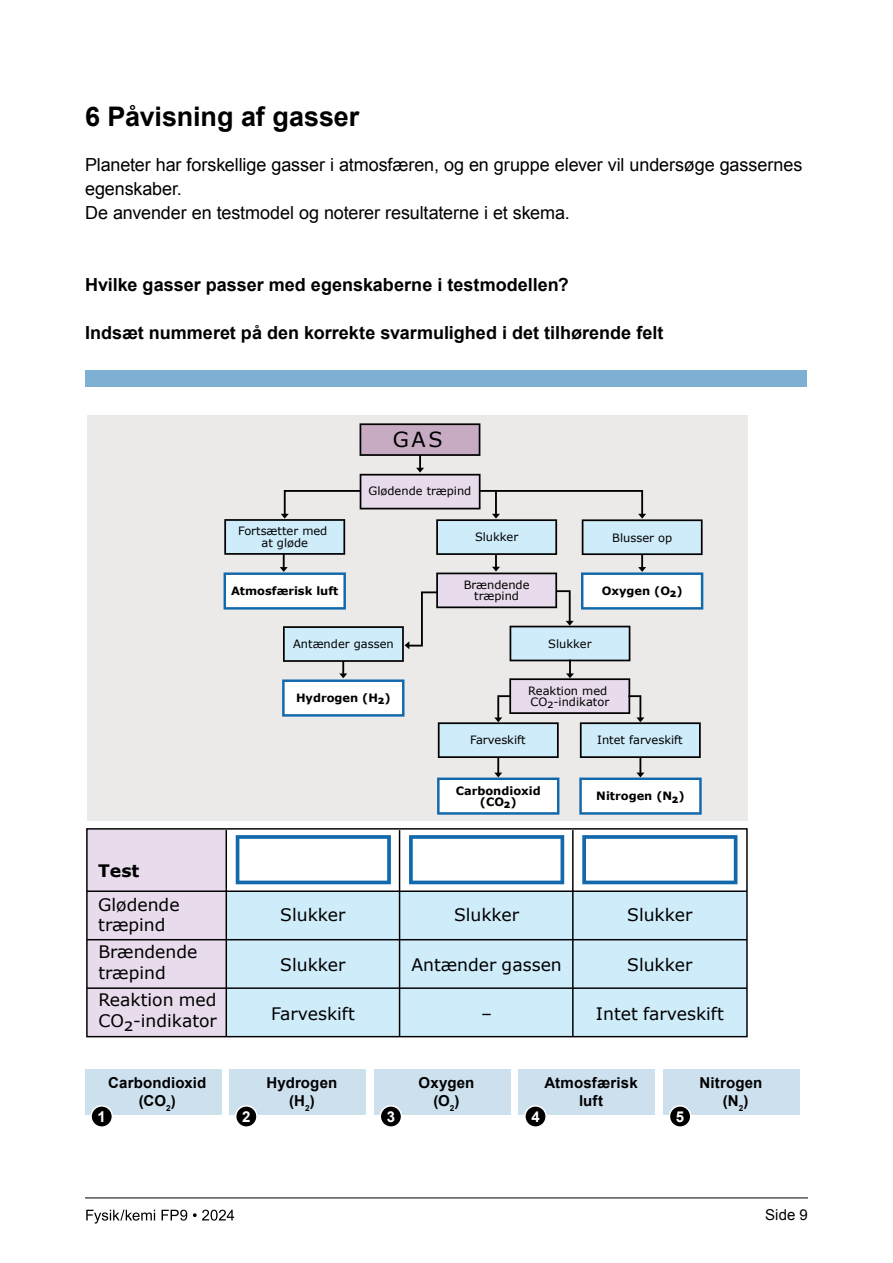
<style>
.page{position:relative;width:893px;height:1263px;background:#fff}
.page>*{position:absolute;margin:0;border:0;box-sizing:border-box;transform-origin:0 0}
.t1{font:700 27px "Arial";letter-spacing:-.005em;color:#000}
.t2{font:20.85px "Verdana";color:#000}
.t3{font:18px/24px "Arial";letter-spacing:-.005em;color:#000}
.t4{font:700 18px "Arial";color:#000}
.t5{font:17.25px/20.9px "Verdana";color:#000}
.t6{font:700 17.25px "Verdana";color:#000}
.t7{font:700 15px/18px "Arial";letter-spacing:.01em;color:#000;text-align:center}
.t8{font:700 15px "Arial";color:#fff}
.t9{font:15px "Arial";color:#000}
.t10{font:11.4px/11.4px "Verdana";color:#000;text-align:center}
.t11{font:700 11.4px/11.4px "Verdana";color:#000;text-align:center}
</style>
<div class="page">
<div style="left:85px;top:1069px;width:136px;height:45px;background:#cde0ee"></div>
<hr style="left:85px;top:1197px;width:723px;height:1px;background:#000">
<div style="left:85px;top:371px;width:721px;height:16px;background:#7eb0d3"></div>
<div style="left:88px;top:415px;width:660px;height:406px;background:#ebeae9"></div>
<div style="left:226px;top:891px;width:521px;height:146px;background:#cfecfa"></div>
<div style="left:87px;top:829px;width:139px;height:208px;background:#e7dbec"></div>
<hr style="left:226px;top:830px;width:1px;height:207px;background:#000">
<hr style="left:399px;top:830px;width:1px;height:207px;background:#000">
<hr style="left:572px;top:830px;width:2px;height:207px;background:#000">
<hr style="left:87px;top:939px;width:660px;height:1px;background:#000">
<hr style="left:87px;top:890px;width:660px;height:2px;background:#000">
<hr style="left:87px;top:987px;width:660px;height:2px;background:#000">
<div style="left:86px;top:828px;width:662px;height:209px;border:1px solid #000"></div>
<svg style="left:236px;top:835px;width:155px;height:49px"></svg>
<svg style="left:409px;top:835px;width:155px;height:49px"></svg>
<svg style="left:582px;top:835px;width:155px;height:49px"></svg>
<hr style="left:639px;top:754px;width:2px;height:22px;background:#000">
<hr style="left:495px;top:549px;width:2px;height:21px;background:#000">
<svg style="left:579px;top:772px;width:123px;height:43px;background:#d8e5ee"></svg>
<hr style="left:497px;top:754px;width:2px;height:22px;background:#000">
<hr style="left:419px;top:450px;width:2px;height:21px;background:#000">
<hr style="left:641px;top:549px;width:2px;height:21px;background:#000">
<hr style="left:283px;top:549px;width:2px;height:21px;background:#000">
<svg style="left:360px;top:423px;width:120px;height:33px;background:#ae96ab"></svg>
<svg style="left:224px;top:468px;width:479px;height:87px"></svg>
<svg style="left:437px;top:772px;width:122px;height:43px;background:#d9e5ef"></svg>
<svg style="left:224px;top:567px;width:479px;height:191px"></svg>
<div style="left:91px;top:1106px;width:21px;height:21px;background:#000;border-radius:50%"></div>
<div style="left:90px;top:1105px;width:23px;height:23px;border:2px solid #fff;border-radius:50%"></div>
<div style="left:230px;top:1069px;width:136px;height:45px;background:#cde0ee"></div>
<div style="left:236px;top:1106px;width:21px;height:21px;background:#000;border-radius:50%"></div>
<div style="left:235px;top:1105px;width:23px;height:23px;border:2px solid #fff;border-radius:50%"></div>
<div style="left:374px;top:1069px;width:136px;height:45px;background:#cde0ee"></div>
<div style="left:380px;top:1106px;width:22px;height:21px;background:#000;border-radius:50%"></div>
<div style="left:380px;top:1105px;width:22px;height:23px;border:2px solid #fff;border-radius:50%"></div>
<div style="left:519px;top:1069px;width:136px;height:45px;background:#cde0ee"></div>
<div style="left:525px;top:1106px;width:21px;height:21px;background:#000;border-radius:50%"></div>
<div style="left:524px;top:1105px;width:23px;height:23px;border:2px solid #fff;border-radius:50%"></div>
<div style="left:663px;top:1069px;width:136px;height:45px;background:#cde0ee"></div>
<div style="left:669px;top:1106px;width:22px;height:21px;background:#000;border-radius:50%"></div>
<div style="left:669px;top:1105px;width:22px;height:23px;border:2px solid #fff;border-radius:50%"></div>
<svg style="left:86px;top:1209px;width:69px;height:14px"></svg>
<svg style="left:162px;top:1210px;width:25px;height:10px"></svg>
<svg style="left:193px;top:1210px;width:41px;height:10px"></svg>
<h1 class="t1" style="left:85px;top:98px;width:276px">6 Påvisning af gasser</h1>
<p class="t3" style="left:85px;top:153px;width:719px">Planeter har forskellige gasser i atmosfæren, og en gruppe elever vil undersøge gassernes egenskaber.<br>De anvender en testmodel og noterer resultaterne i et skema.</p>
<p class="t4" style="left:85px;top:273px;width:485px">Hvilke gasser passer med egenskaberne i testmodellen?</p>
<p class="t4" style="left:85px;top:321px;width:580px">Indsæt nummeret på den korrekte svarmulighed i det tilhørende felt</p>
<p class="t10" style="left:238px;top:525px;width:91px">Fortsætter med at gløde</p>
<p class="t11" style="left:231px;top:585px;width:109px">Atmosfærisk luft</p>
<p class="t2" style="left:393px;top:425px;width:51px">GAS</p>
<p class="t10" style="left:369px;top:485px;width:104px">Glødende træpind</p>
<p class="t10" style="left:475px;top:531px;width:45px">Slukker</p>
<p class="t10" style="left:464px;top:579px;width:67px">Brændende træpind</p>
<p class="t10" style="left:612px;top:532px;width:61px">Blusser op</p>
<p class="t11" style="left:602px;top:585px;width:82px">Oxygen (O2)</p>
<p class="t10" style="left:293px;top:638px;width:102px">Antænder gassen</p>
<p class="t11" style="left:296px;top:692px;width:96px">Hydrogen (H2)</p>
<p class="t10" style="left:548px;top:638px;width:45px">Slukker</p>
<p class="t10" style="left:528px;top:685px;width:82px;text-align:left">Reaktion med<br>CO2-indikator</p>
<p class="t10" style="left:470px;top:734px;width:57px">Farveskift</p>
<p class="t11" style="left:456px;top:784px;width:86px">Carbondioxid (CO2)</p>
<p class="t10" style="left:597px;top:734px;width:87px">Intet farveskift</p>
<p class="t11" style="left:596px;top:790px;width:90px">Nitrogen (N2)</p>
<p class="t6" style="left:98px;top:859px;width:43px">Test</p>
<p class="t5" style="left:98px;top:895px;width:83px;line-height:19.6px">Glødende træpind</p>
<p class="t5" style="left:280px;top:904px;width:67px">Slukker</p>
<p class="t5" style="left:454px;top:904px;width:67px">Slukker</p>
<p class="t5" style="left:627px;top:904px;width:67px">Slukker</p>
<p class="t5" style="left:98px;top:941px;width:100px">Brændende træpind</p>
<p class="t5" style="left:280px;top:954px;width:67px">Slukker</p>
<p class="t5" style="left:411px;top:954px;width:152px">Antænder gassen</p>
<p class="t5" style="left:627px;top:954px;width:67px">Slukker</p>
<p class="t5" style="left:98px;top:989px;width:120px">Reaktion med<br>CO2-indikator</p>
<p class="t7" style="left:108px;top:1074px;width:100px">Carbondioxid (CO<sub>2</sub>)</p>
<p class="t8" style="left:98px;top:1106px;width:10px">1</p>
<p class="t5" style="left:271px;top:1003px;width:85px">Farveskift</p>
<p class="t5" style="left:481px;top:1003px;width:12px">–</p>
<p class="t5" style="left:596px;top:1003px;width:129px">Intet farveskift</p>
<p class="t8" style="left:242px;top:1106px;width:10px">2</p>
<p class="t7" style="left:266px;top:1074px;width:72px">Hydrogen (H<sub>2</sub>)</p>
<p class="t8" style="left:387px;top:1106px;width:10px">3</p>
<p class="t7" style="left:419px;top:1074px;width:57px">Oxygen (O<sub>2</sub>)</p>
<p class="t7" style="left:544px;top:1074px;width:95px">Atmosfærisk luft</p>
<p class="t8" style="left:531px;top:1106px;width:10px">4</p>
<p class="t8" style="left:676px;top:1106px;width:10px">5</p>
<p class="t7" style="left:723px;top:1074px;width:41px;text-align:left;text-indent:-23px">Nitrogen (N<sub>2</sub>)</p>
<p class="t9" style="left:765px;top:1205px;width:44px">Side 9</p>
</div>
